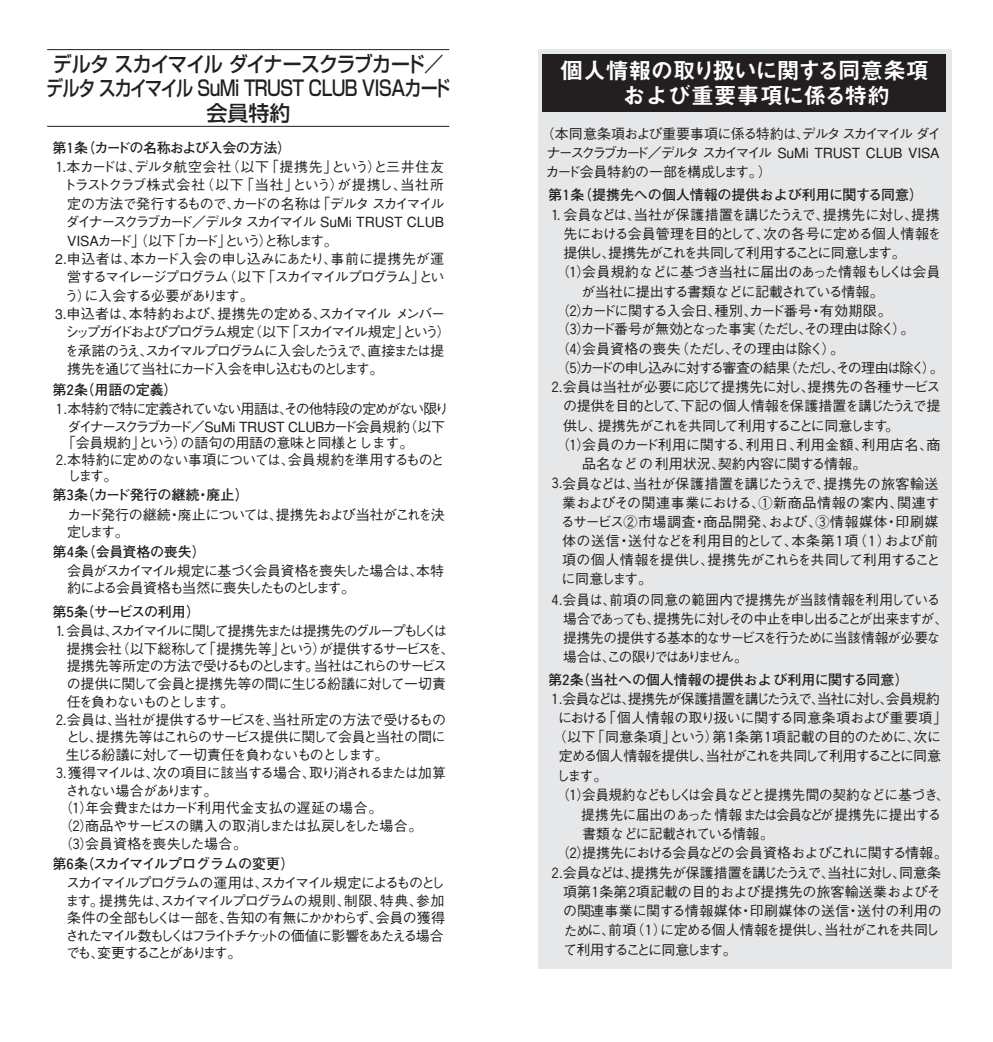
<style>
.page{position:relative;width:993px;height:1042px;background:#fff}
.page>*{position:absolute;margin:0;border:0;box-sizing:border-box;transform-origin:0 0}
.t1{font:22.75px/24.5px "Midashi Go MB31";color:#fff}
.t2{font:500 21px/24.5px "Shin Go";letter-spacing:-.04em;color:#231f20;text-align:center;scale:.9 1}
.t3{font:500 14px/17.5px "Gothic BBB";letter-spacing:-.075em;color:#231f20}
.t4{font:500 14px/19.1px "Gothic BBB";letter-spacing:-.015em;color:#231f20}
.t5{font:500 14px "Gothic BBB";letter-spacing:-.045em;color:#231f20}
.t6{font:500 14px "Gothic BBB";letter-spacing:-.055em;color:#231f20}
.t7{font:500 14px "Gothic BBB";letter-spacing:-.15em;color:#231f20}
.t8{font:500 14px "Gothic BBB";letter-spacing:-.025em;color:#231f20}
.t9{font:500 14px/17.7px "Gothic BBB";letter-spacing:-.105em;color:#231f20;text-align:right}
.t10{font:700 14px "Futo Go B101";color:#231f20}
.t11{font:500 14px "Gothic BBB";letter-spacing:-.155em;color:#231f20}
.t12{font:500 14px "Gothic BBB";letter-spacing:-.03em;color:#231f20}
.t13{font:500 14px "Gothic BBB";letter-spacing:.01em;color:#231f20}
.t14{font:700 14px "Futo Go B101";letter-spacing:-.025em;color:#231f20}
.t15{font:500 14px "Gothic BBB";letter-spacing:-.165em;color:#231f20}
.t16{font:500 14px "Gothic BBB";letter-spacing:-.02em;color:#231f20}
.t17{font:500 14px "Gothic BBB";letter-spacing:-.115em;color:#231f20}
.t18{font:500 14px "Gothic BBB";letter-spacing:-.05em;color:#231f20}
.t19{font:500 14px "Gothic BBB";letter-spacing:-.04em;color:#231f20}
.t20{font:500 14px "Gothic BBB";letter-spacing:-.11em;color:#231f20}
.t21{font:500 14px "Gothic BBB";letter-spacing:.025em;color:#231f20}
.t22{font:500 14px "Gothic BBB";letter-spacing:-.12em;color:#231f20}
.t23{font:500 14px "Gothic BBB";letter-spacing:-.095em;color:#231f20}
.t24{font:500 14px "Gothic BBB";letter-spacing:-.125em;color:#231f20}
.t25{font:500 14px "Gothic BBB";letter-spacing:.015em;color:#231f20}
.t26{font:500 14px "Gothic BBB";letter-spacing:-.01em;color:#231f20}
.t27{font:500 14px "Gothic BBB";letter-spacing:-.16em;color:#231f20}
.t28{font:500 14px "Gothic BBB";letter-spacing:.005em;color:#231f20}
.t29{font:500 14px "Gothic BBB";letter-spacing:-.005em;color:#231f20}
.t30{font:500 14px "Gothic BBB";color:#231f20}
.t31{font:700 14px "Futo Go B101";letter-spacing:-.065em;color:#231f20}
.t32{font:500 14px "Gothic BBB";letter-spacing:-.1em;color:#231f20}
</style>
<div class="page">
<div style="left:538px;top:50px;width:412px;height:918px;background:#e6e7e9"></div>
<div style="left:542px;top:55px;width:403px;height:57px;background:#231f20"></div>
<hr style="left:47px;top:126px;width:402px;height:1px;background:#231f20">
<hr style="left:47px;top:49px;width:402px;height:1px;background:#231f20">
<h2 class="t2" style="left:46px;top:54px;width:450px">デルタ スカイマイル ダイナースクラブカード／デルタ スカイマイル SuMi TRUST CLUB VISAカード会員特約</h2>
<p class="t19" style="left:52px;top:161px;width:393px">１.本カードは、デルタ航空会社（以下「提携先」という）と三井住友</p>
<p class="t25" style="left:63px;top:180px;width:383px">トラストクラブ株式会社（以下「当社」という）が提携し、当社所</p>
<p class="t3" style="left:67px;top:197px;width:379px">定の方法で発行するもので、カードの名称は「デルタ スカイマイル</p>
<p class="t11" style="left:66px;top:217px;width:380px">ダイナースクラブカード／デルタ スカイマイル SuMi TRUST CLUB</p>
<p class="t27" style="left:67px;top:235px;width:272px">VISAカード」（以下「カード」という）と称します。</p>
<p class="t16" style="left:55px;top:253px;width:390px">2.申込者は、本カード入会の申し込みにあたり、事前に提携先が運</p>
<p class="t24" style="left:67px;top:272px;width:379px">営するマイレージプログラム（以下「スカイマイルプログラム」とい</p>
<p class="t3" style="left:65px;top:289px;width:190px">う）に入会する必要があります。</p>
<p class="t3" style="left:55px;top:307px;width:391px">3.申込者は、本特約および、提携先の定める、スカイマイル メンバー</p>
<p class="t15" style="left:65px;top:327px;width:386px">シップガイドおよびプログラム規定（以下「スカイマイル規定」という）</p>
<p class="t7" style="left:65px;top:345px;width:380px">を承諾のうえ、スカイマルプログラムに入会したうえで、直接または提</p>
<p class="t7" style="left:67px;top:364px;width:317px">携先を通じて当社にカード入会を申し込むものとします。</p>
<p class="t31" style="left:52px;top:142px;width:240px">第１条（カードの名称および入会の方法）</p>
<p class="t14" style="left:52px;top:384px;width:126px">第２ 条 （ 用 語の 定 義 ）</p>
<p class="t9" style="left:52px;top:402px;width:398px">１.本特約で特に定義されていない用語は、その他特段の定めがない限りダイナースクラブカード／SuMi TRUST CLUBカード会員規約（以下</p>
<p class="t8" style="left:62px;top:437px;width:352px">「会員規約」という）の語句の用語の意味と同様とします。</p>
<p class="t3" style="left:52px;top:453px;width:393px">２.本特約に定めのない事項については、会員規約を準用するものと</p>
<p class="t3" style="left:67px;top:469px;width:51px">します。</p>
<p class="t14" style="left:52px;top:490px;width:197px">第３ 条 （ カ ー ド 発 行 の 継 続・ 廃止）</p>
<p class="t3" style="left:67px;top:507px;width:379px">カード発行の継続・廃止については、提携先および当社がこれを決定します。</p>
<p class="t14" style="left:52px;top:547px;width:154px">第４条（会員資格の喪失）</p>
<p class="t3" style="left:67px;top:564px;width:378px">会員がスカイマイル規定に基づく会員資格を喪失した場合は、本特約による会員資格も当然に喪失したものとします。</p>
<p class="t14" style="left:52px;top:606px;width:149px">第５ 条 （ サ ービ ス の 利用）</p>
<p class="t11" style="left:52px;top:625px;width:396px">１. 会員は、スカイマイルに関して提携先または提携先のグループもしくは</p>
<p class="t6" style="left:67px;top:643px;width:388px">提携会社（以下総称して「提携先等」という）が提供するサービスを、</p>
<p class="t20" style="left:67px;top:661px;width:381px">提携先等所定の方法で受けるものとします。当社はこれらのサービス</p>
<p class="t5" style="left:67px;top:678px;width:381px">の提供に関して会員と提携先等の間に生じる紛議に対して一切責</p>
<p class="t3" style="left:67px;top:695px;width:168px">任を負わないものとします。</p>
<p class="t18" style="left:52px;top:714px;width:395px">２.会員は、当社が提供するサービスを、当社所定の方法で受けるもの</p>
<p class="t3" style="left:66px;top:730px;width:381px">とし、提携先等はこれらのサービス提供に関して会員と当社の間に</p>
<p class="t3" style="left:66px;top:748px;width:324px">生じる紛議に対して一切責任を負わないものとします。</p>
<p class="t3" style="left:52px;top:766px;width:395px">３.獲得マイルは、次の項目に該当する場合、取り消されるまたは加算</p>
<p class="t9" style="left:65px;top:783px;width:153px">されない場合があります。</p>
<p class="t28" style="left:59px;top:803px;width:324px">（１）年会費またはカード利用代金支払の遅延の場合。</p>
<p class="t3" style="left:59px;top:819px;width:364px">（２）商品やサービスの購入の取消しまたは払戻しをした場合。</p>
<p class="t16" style="left:59px;top:838px;width:189px">（３）会員資格を喪失した場合。</p>
<p class="t10" style="left:52px;top:858px;width:243px">第６ 条 （ ス カ イ マ イ ルプログラムの変更）</p>
<p class="t3" style="left:65px;top:876px;width:381px;text-align:justify">スカイマイルプログラムの運用は、スカイマイル規定によるものとします。提携先は、スカイマイルプログラムの規則、制限、特典、参加条件の全部もしくは一部を、告知の有無にかかわらず、会員の獲得されたマイル数もしくはフライトチケットの価値に影響をあたえる場合でも、変更することがあります。</p>
<h1 class="t1" style="left:622px;top:61px;width:307px;text-indent:-62px">個人情 報 の 取 り 扱 い に 関 す る 同意条項および重要事 項に 係 る 特約</h1>
<p class="t3" style="left:545px;top:126px;width:397px;line-height:19.1px;text-indent:-5px">（本同意条項および重要事項に係る特約は、デルタ スカイマイル ダイナースクラブカード／デルタ スカイマイル SuMi TRUST CLUB VISAカード会員特約の一部を構成します。）</p>
<p class="t10" style="left:548px;top:190px;width:376px">第 １ 条 （ 提携 先 へ の 個人情 報 の 提供 およ び 利 用に 関 す る 同 意 ）</p>
<p class="t12" style="left:548px;top:209px;width:393px">１. 会員などは、当社が保護措置を講じたうえで、提携先に対し、提携</p>
<p class="t5" style="left:563px;top:228px;width:379px">先における会員管理を目的として、次の各号に定める個人情報を</p>
<p class="t7" style="left:563px;top:247px;width:343px">提供し、提携先がこれを共同して利用することに同意します。</p>
<p class="t8" style="left:556px;top:267px;width:386px">（１）会員規約などに基づき当社に届出のあった情報もしくは会員</p>
<p class="t6" style="left:581px;top:286px;width:303px">が当社に提出する書類などに記載されている情報。</p>
<p class="t3" style="left:556px;top:304px;width:337px">（２）カードに関する入会日、種別、カード番号・有効期限。</p>
<p class="t3" style="left:556px;top:322px;width:359px">（３）カード番号が無効となった事実（ただし、その理由は除く）。</p>
<p class="t29" style="left:556px;top:343px;width:289px">（４）会員資格の喪失（ただし、その理由は除く）。</p>
<p class="t17" style="left:556px;top:362px;width:388px">（５）カードの申し込みに対する審査の結果（ただし、その理由は除く）。</p>
<p class="t5" style="left:548px;top:381px;width:393px">２.会員は当社が必要に応じて提携先に対し、提携先の各種サービス</p>
<p class="t3" style="left:563px;top:399px;width:379px">の提供を目的として、下記の個人情報を保護措置を講じたうえで提</p>
<p class="t7" style="left:563px;top:420px;width:337px">供し、提携先がこれを共同して利用することに同意します。</p>
<p class="t21" style="left:556px;top:439px;width:385px">（１）会員のカード利用に関する、利用日、利用金額、利用店名、商</p>
<p class="t30" style="left:582px;top:458px;width:285px">品名などの利用状況、契約内容に関する情報。</p>
<p class="t13" style="left:548px;top:478px;width:392px">３.会員などは、当社が保護措置を講じたうえで、提携先の旅客輸送</p>
<p class="t4" style="left:560px;top:495px;width:381px">業およびその関連事業における、①新商品情報の案内、関連するサービス②市場調査・商品開発、および、③情報媒体・印刷媒体の送信・送付などを利用目的として、本条第１項（１）および前項の個人情報を提供し、提携先がこれらを共同して利用することに同意します。</p>
<p class="t3" style="left:563px;top:592px;width:385px;line-height:19.2px;text-indent:-15px">４.会員は、前項の同意の範囲内で提携先が当該情報を利用している場合であっても、提携先に対しその中止を申し出ることが出来ますが、提携先の提供する基本的なサービスを行うために当該情報が必要な場合は、この限りではありません。</p>
<p class="t10" style="left:548px;top:674px;width:362px">第２ 条 （ 当 社 へ の 個人情 報 の 提供 およ び 利 用に 関 す る 同意）</p>
<p class="t3" style="left:548px;top:692px;width:393px">１.会員などは、提携先が保護措置を講じたうえで、当社に対し、会員規約</p>
<p class="t8" style="left:558px;top:713px;width:390px">における「個人情報の取り扱いに関する同意条項および重要項」</p>
<p class="t6" style="left:552px;top:732px;width:390px">（以下「同意条項」という）第１条第１項記載の目的のために、次に</p>
<p class="t22" style="left:558px;top:751px;width:383px">定める個人情報を提供し、当社がこれを共同して利用することに同意</p>
<p class="t3" style="left:556px;top:768px;width:52px">します。</p>
<p class="t5" style="left:556px;top:790px;width:394px">（１）会員規約などもしくは会員などと提携先間の契約などに基づき、</p>
<p class="t12" style="left:581px;top:809px;width:361px">提携先に届出のあった情報または会員などが提携先に提出する</p>
<p class="t32" style="left:582px;top:828px;width:192px">書類などに記載されている情報。</p>
<p class="t3" style="left:556px;top:846px;width:393px">（２）提携先における会員などの会員資格およびこれに関する情報。</p>
<p class="t6" style="left:548px;top:867px;width:394px">２.会員などは、提携先が保護措置を講じたうえで、当社に対し、同意条</p>
<p class="t26" style="left:563px;top:886px;width:379px">項第１条第２項記載の目的および提携先の旅客輸送業およびそ</p>
<p class="t13" style="left:563px;top:905px;width:380px">の関連事業に関する情報媒体・印刷媒体の送信・送付の利用の</p>
<p class="t23" style="left:563px;top:925px;width:377px">ために、前項（１）に定める個人情報を提供し、当社がこれを共同し</p>
<p class="t15" style="left:563px;top:944px;width:175px">て利用することに同意します。</p>
</div>
